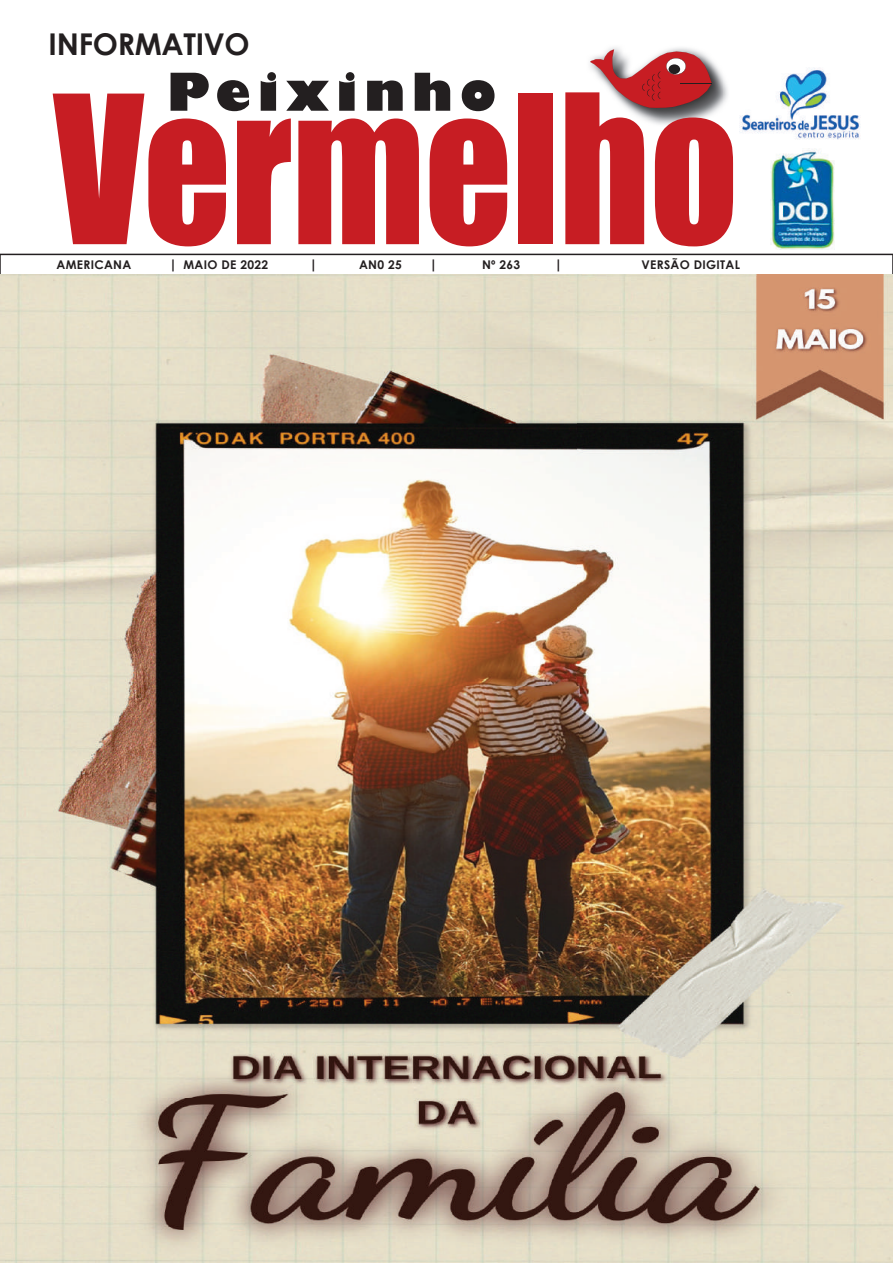
<style>
.page{position:relative;width:893px;height:1263px;background:#fff}
.page>*{position:absolute;margin:0;border:0;box-sizing:border-box;transform-origin:0 0}
.t1{font:190.5px "Impact";color:#c71d23;scale:.9 1}
.t2{font:800 51px "Gill Sans";letter-spacing:.135em;color:#231f20}
.t3{font:700 30px "Century Gothic";letter-spacing:-.01em;color:#231f20}
.t4{font:700 12px "Century Gothic";letter-spacing:.025em;color:#231f20}
.t5{font:700 12px "Consolas";color:#231f20}
.s1{font-size:192px}
.s2{font-family:"Consolas"}
</style>
<div class="page">
<svg style="left:0;top:254px;width:893px;height:21px"></svg>
<img style="left:644px;top:75px;width:84px;height:50px">
<img style="left:627px;top:61px;width:95px;height:58px">
<svg style="left:590px;top:49px;width:122px;height:59px"></svg>
<img style="left:740px;top:68px;width:120px;height:72px">
<img style="left:770px;top:149px;width:64px;height:101px">
<img style="left:0;top:275px;width:893px;height:988px">
<h3 class="t3" style="left:49px;top:22px;width:202px">INFORMATIVO</h3>
<h2 class="t2" style="left:167px;top:60px;width:331px">Peixinho</h2>
<h1 class="t1" style="left:54px;top:22px;width:762px">Vermel<span class="s1">ho</span></h1>
<p class="t4" style="left:57px;top:256px;width:76px">AMERICANA</p>
<p class="t4" style="left:170px;top:256px;width:100px"><span class="s2">|</span> MAIO DE 2022</p>
<p class="t5" style="left:310px;top:257px;width:8px">|</p>
<p class="t4" style="left:359px;top:256px;width:44px">AN0 25</p>
<p class="t5" style="left:430px;top:257px;width:8px">|</p>
<p class="t4" style="left:482px;top:256px;width:40px">Nº 263</p>
<p class="t5" style="left:555px;top:257px;width:8px">|</p>
<p class="t4" style="left:642px;top:256px;width:100px">VERSÃO DIGITAL</p>
</div>
